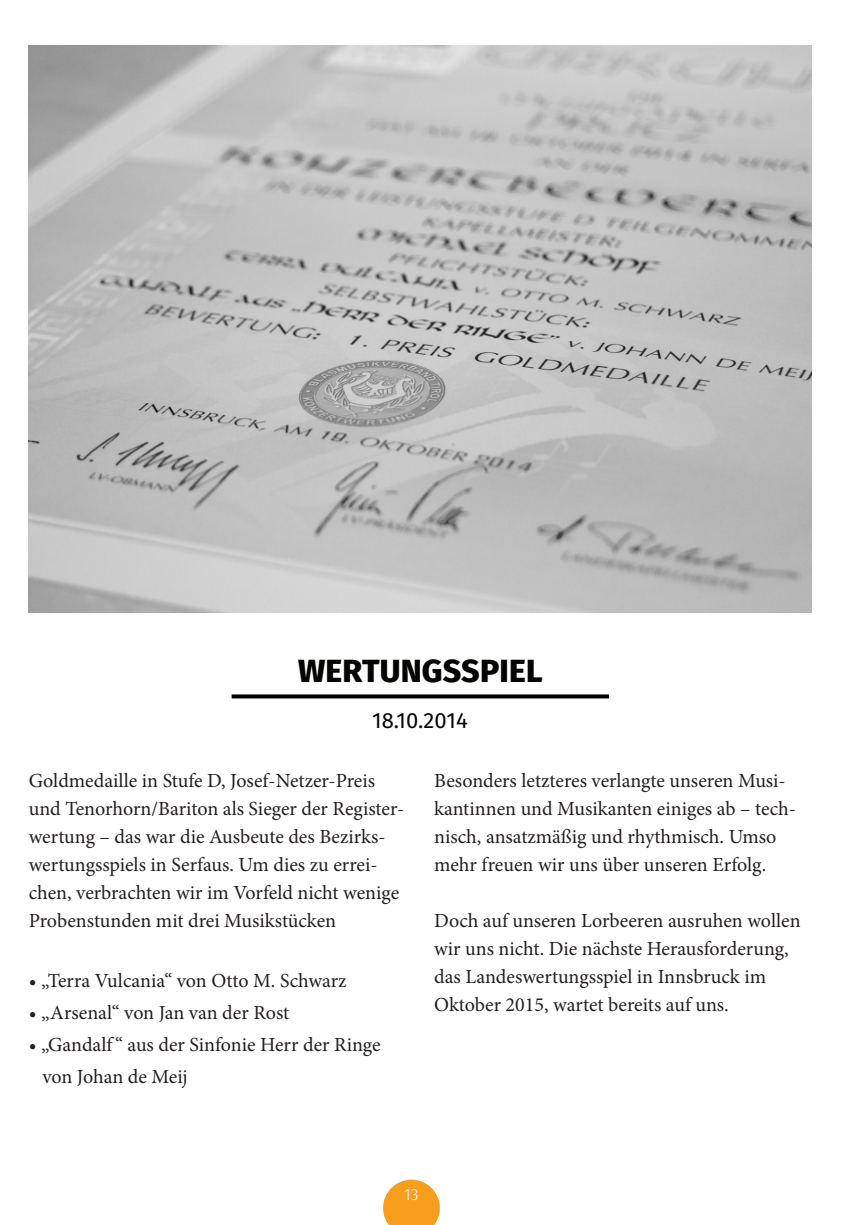
<style>
.page{position:relative;width:857px;height:1225px;background:#fff}
.page>*{position:absolute;margin:0;border:0;box-sizing:border-box;transform-origin:0 0}
.t1{font:800 32px "Fira Sans";letter-spacing:.005em;color:#040503}
.t2{font:22px "Fira Sans";color:#040503}
.t3{font:20px/28px "Minion Pro";color:#231f20}
.t4{font:300 16px "Fira Sans";color:#fff}
</style>
<div class="page">
<svg style="left:383px;top:1179px;width:56px;height:46px;background:#f9ad40"></svg>
<svg style="left:231px;top:694px;width:377px;height:4px;background:#1e1e1e"></svg>
<img style="left:29px;top:45px;width:781px;height:567px">
<h1 class="t1" style="left:298px;top:648px;width:246px">WERTUNGSSPIEL</h1>
<p class="t2" style="left:372px;top:705px;width:97px">18.10.2014</p>
<p class="t3" style="left:29px;top:767px;width:377px">Goldmedaille in Stufe D, Josef-Netzer-Preis und Tenorhorn/Bariton als Sieger der Register&shy;wertung – das war die Ausbeute des Bezirks&shy;wertungsspiels in Serfaus. Um dies zu errei&shy;chen, verbrachten wir im Vorfeld nicht wenige Probenstunden mit drei Musikstücken</p>
<p class="t3" style="left:29px;top:967px;width:319px">• „Terra Vulcania“ von Otto M. Schwarz</p>
<p class="t3" style="left:29px;top:999px;width:262px">• „Arsenal“ von Jan van der Rost</p>
<p class="t3" style="left:42px;top:1029px;width:339px;line-height:32px;text-indent:-14px">• „Gandalf “ aus der Sinfonie Herr der Ringe von Johan de Meij</p>
<p class="t3" style="left:434px;top:767px;width:363px">Besonders letzteres verlangte unseren Musi&shy;kantinnen und Musikanten einiges ab – tech&shy;nisch, ansatzmäßig und rhythmisch. Umso mehr freuen wir uns über unseren Erfolg.</p>
<p class="t3" style="left:434px;top:907px;width:368px">Doch auf unseren Lorbeeren ausruhen wollen wir uns nicht. Die nächste Herausforderung, das Landeswertungsspiel in Innsbruck im Oktober 2015, wartet bereits auf uns.</p>
<p class="t4" style="left:404px;top:1183px;width:16px">13</p>
</div>
